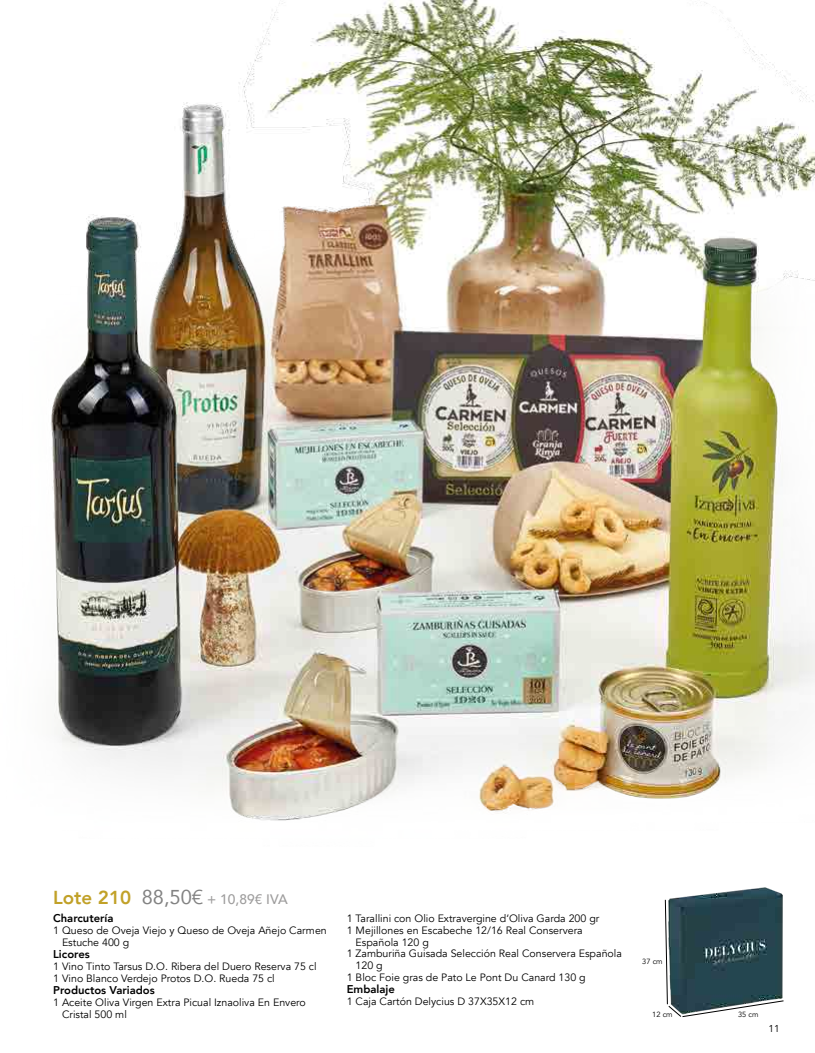
<style>
.page{position:relative;width:815px;height:1053px;background:#fff}
.page>*{position:absolute;margin:0;border:0;box-sizing:border-box;transform-origin:0 0}
.t1{font:500 13.75px "Avenir";color:#9e9d9d}
.t2{font:800 11.25px "Avenir";color:#000}
.t3{font:10.62px/11.9px "Avenir";color:#000}
.t4{font:10px "Avenir";color:#000}
.t5{font:7.5px "Avenir";color:#000}
.s1{font-weight:800;font-size:18.75px;color:#c1a128}
.s2{font-weight:400;font-size:20px;color:#828282}
</style>
<div class="page">
<img style="left:51px;top:0;width:764px;height:821px">
<img style="left:664px;top:887px;width:119px;height:19px">
<svg style="left:665px;top:899px;width:119px;height:117px;background:#405961"></svg>
<p class="t1" style="left:53px;top:887px;width:236px"><span class="s1">Lote 210</span> <span class="s2">88,50€</span> + 10,89€ IVA</p>
<p class="t2" style="left:53px;top:909px;width:62px">Charcutería</p>
<p class="t3" style="left:62px;top:924px;width:266px;text-indent:-9px">1 Queso de Oveja Viejo y Queso de Oveja Añejo Carmen<br>Estuche 400 g</p>
<p class="t2" style="left:53px;top:945px;width:38px">Licores</p>
<p class="t3" style="left:53px;top:960px;width:265px">1 Vino Tinto Tarsus D.O. Ribera del Duero Reserva 75 cl<br>1 Vino Blanco Verdejo Protos D.O. Rueda 75 cl</p>
<p class="t2" style="left:53px;top:980px;width:103px">Productos Variados</p>
<p class="t3" style="left:62px;top:996px;width:245px;text-indent:-9px">1 Aceite Oliva Virgen Extra Picual Iznaoliva En Envero<br>Cristal 500 ml</p>
<p class="t3" style="left:347px;top:912px;width:254px">1 Tarallini con Olio Extravergine d’Oliva Garda 200 gr</p>
<p class="t3" style="left:347px;top:924px;width:238px">1 Mejillones en Escabeche 12/16 Real Conservera</p>
<p class="t3" style="left:356px;top:936px;width:75px">Española 120 g</p>
<p class="t3" style="left:347px;top:948px;width:277px">1 Zamburiña Guisada Selección Real Conservera Española</p>
<p class="t3" style="left:356px;top:959px;width:29px">120 g</p>
<p class="t3" style="left:347px;top:971px;width:240px">1 Bloc Foie gras de Pato Le Pont Du Canard 130 g</p>
<p class="t2" style="left:347px;top:980px;width:50px">Embalaje</p>
<p class="t3" style="left:347px;top:995px;width:189px">1 Caja Cartón Delycius D 37X35X12 cm</p>
<p class="t5" style="left:642px;top:956px;width:22px">37 cm</p>
<p class="t5" style="left:652px;top:1010px;width:22px">12 cm</p>
<p class="t5" style="left:738px;top:1009px;width:22px">35 cm</p>
<p class="t4" style="left:768px;top:1022px;width:13px">11</p>
</div>
